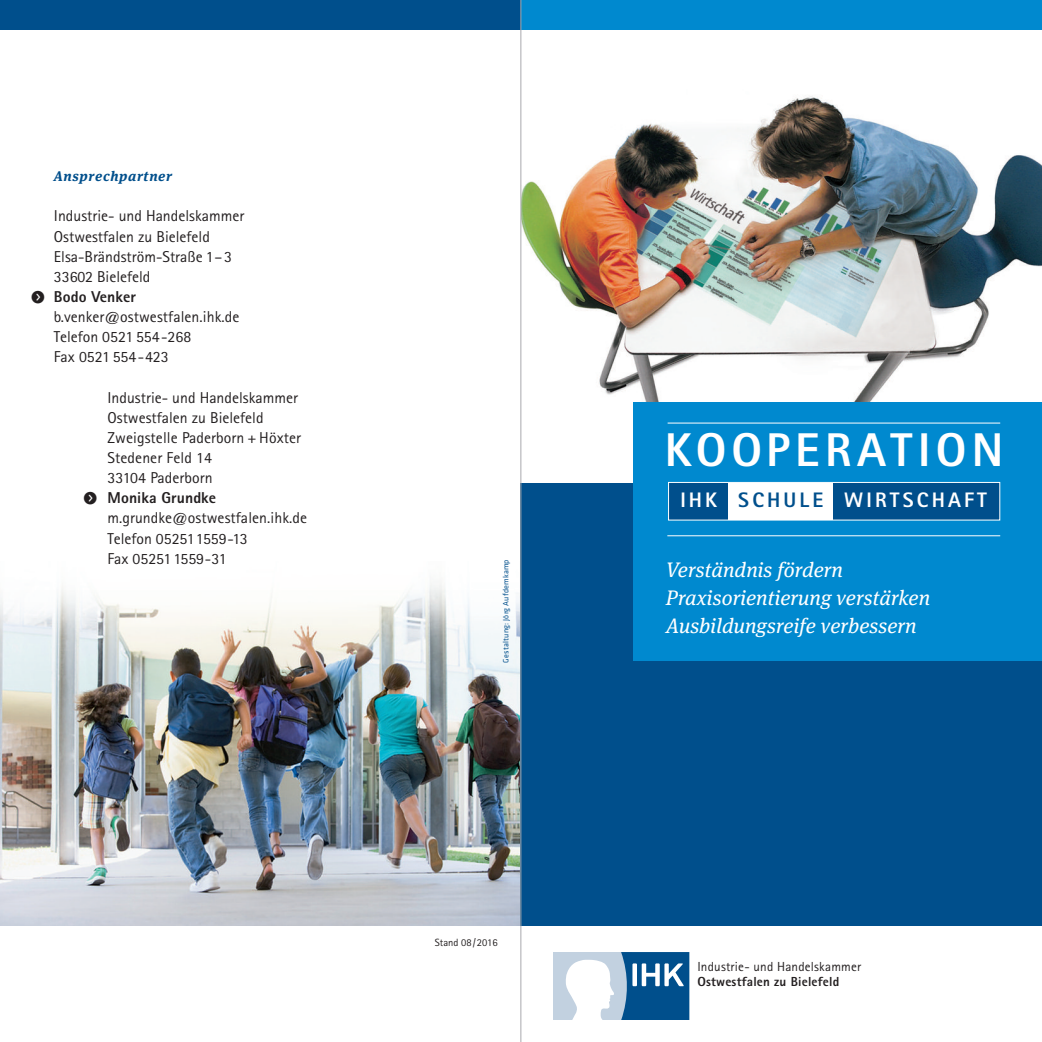
<style>
.page{position:relative;width:1042px;height:1042px;background:#fff}
.page>*{position:absolute;margin:0;border:0;box-sizing:border-box;transform-origin:0 0}
.t1{font:800 47.43px "Rotis Sans Serif Std";letter-spacing:.115em;color:#fff}
.t2{font:italic 21px/28px "Meta Serif";letter-spacing:.005em;color:#fff}
.t3{font:800 21px "Rotis Sans Serif Std";letter-spacing:.15em;color:#fff}
.t4{font:15.75px/20.1px "Rotis Sans Serif Std";color:#231f20}
.t5{font:800 15.75px "Rotis Sans Serif Std";letter-spacing:.005em;color:#231f20}
.t6{font:15.75px "Button Bonus Circle Negative";color:#231f20}
.t7{font:italic 700 14px "Meta Serif";letter-spacing:.05em;color:#004f8c}
.t8{font:13.12px "Rotis Sans Serif Std";letter-spacing:.015em;color:#231f20}
.t9{font:800 13.12px "Rotis Sans Serif Std";letter-spacing:.015em;color:#231f20}
.t10{font:10.5px "Rotis Sans Serif Std";color:#231f20}
.t11{font:7.88px "Klavika";letter-spacing:.025em;color:#004f8c}
.s1{color:#004f8c}
</style>
<div class="page">
<img style="left:0;top:584px;width:520px;height:341px">
<img style="left:521px;top:50px;width:521px;height:402px">
<div style="left:521px;top:483px;width:521px;height:442px;background:#004f8c"></div>
<div style="left:521px;top:0;width:521px;height:30px;background:#0089cf"></div>
<div style="left:633px;top:402px;width:409px;height:259px;background:#0089cf"></div>
<div style="left:669px;top:483px;width:330px;height:37px;background:#004f8c"></div>
<div style="left:668px;top:482px;width:332px;height:38px;border:1px solid #fff"></div>
<hr style="left:667px;top:423px;width:333px;height:1px;background:#fff">
<hr style="left:667px;top:535px;width:333px;height:1px;background:#fff">
<div style="left:728px;top:483px;width:105px;height:37px;background:#fff"></div>
<div style="left:553px;top:952px;width:78px;height:67px;background:#c2d1e0"></div>
<svg style="left:565px;top:959px;width:49px;height:60px"></svg>
<svg style="left:621px;top:952px;width:68px;height:67px;background:#2b6c9f"></svg>
<div style="left:0;top:0;width:521px;height:30px;background:#004f8c"></div>
<hr style="left:520px;top:0;width:1px;height:1042px;background:#a8a9ad">
<p class="t6" style="left:30px;top:290px;width:17px">f</p>
<p class="t7" style="left:54px;top:171px;width:120px">Ansprechpartner</p>
<p class="t4" style="left:54px;top:208px;width:192px">Industrie- und Handelskammer<br>Ostwestfalen zu Bielefeld<br>Elsa-Brändström-Straße 1–3<br>33602 Bielefeld</p>
<p class="t5" style="left:54px;top:291px;width:84px">Bodo Venker</p>
<p class="t4" style="left:54px;top:308px;width:187px">b.venker@ostwestfalen.ihk.de<br>Telefon 0521 554-268<br>Fax 0521 554-423</p>
<p class="t6" style="left:82px;top:491px;width:17px">f</p>
<p class="t4" style="left:108px;top:389px;width:195px">Industrie- und Handelskammer<br>Ostwestfalen zu Bielefeld<br>Zweigstelle Paderborn + Höxter<br>Stedener Feld 14<br>33104 Paderborn</p>
<p class="t5" style="left:108px;top:492px;width:110px">Monika Grundke</p>
<p class="t4" style="left:108px;top:509px;width:201px">m.grundke@ostwestfalen.ihk.de<br>Telefon 052511559-13<br>Fax 05251 1559-31</p>
<p class="t11" style="left:503px;top:662px;width:105px;rotate:-90deg">Gestaltung: Jörg Aufdemkamp</p>
<p class="t10" style="left:435px;top:939px;width:64px">Stand 08/2016</p>
<h1 class="t1" style="left:665px;top:433px;width:340px">KOOPERATION</h1>
<h2 class="t3" style="left:680px;top:492px;width:308px">IHK <span class="s1">SCHULE</span> WIRTSCHAFT</h2>
<h2 class="t2" style="left:666px;top:557px;width:266px">Verständnis fördern<br>Praxisorientierung verstärken<br>Ausbildungsreife verbessern</h2>
<p class="t8" style="left:697px;top:962px;width:165px">Industrie- und Handelskammer</p>
<p class="t9" style="left:697px;top:976px;width:144px">Ostwestfalen zu Bielefeld</p>
</div>
